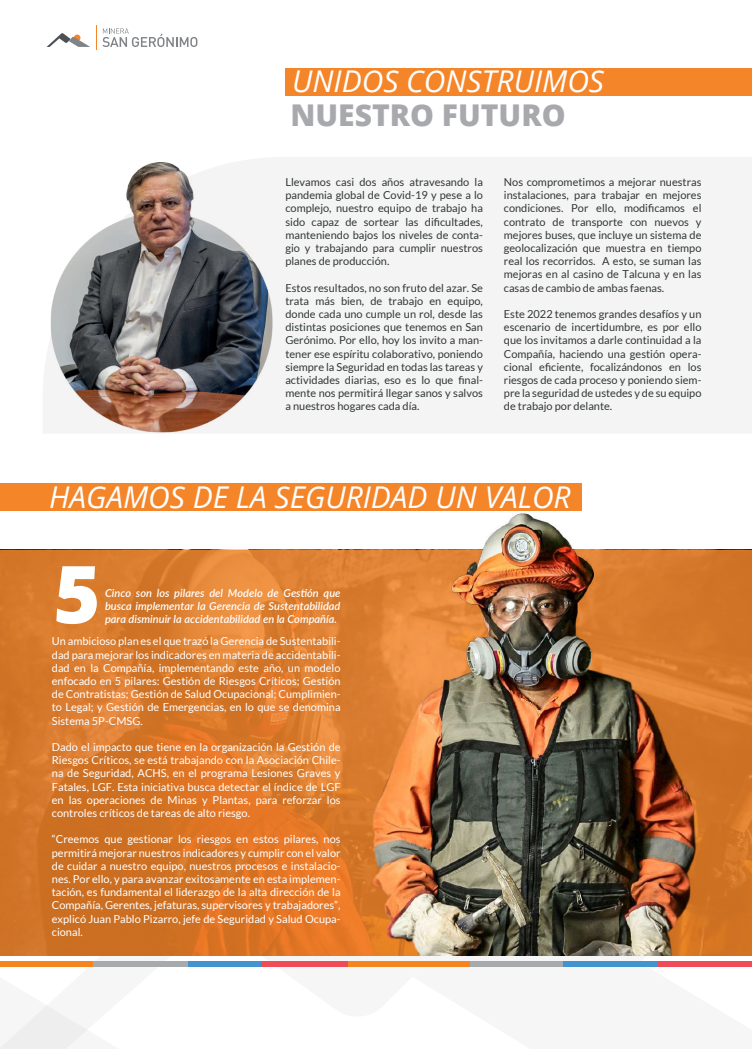
<style>
.page{position:relative;width:752px;height:1049px;background:#fff}
.page>*{position:absolute;margin:0;border:0;box-sizing:border-box;transform-origin:0 0}
.t1{font:italic 30px "Open Sans";color:#fff}
.t2{font:800 30px "Open Sans";color:#a8a9ad}
.t3{font:11px/13.2px "Lato";color:#323738;text-align:justify}
.t4{font:11px/13.2px "Lato";color:#fff;text-align:justify}
.t5{font:italic 600 11px/13.2px "Lato";color:#fff;text-align:justify}
</style>
<div class="page">
<svg style="left:0;top:955px;width:412px;height:94px"></svg>
<svg style="left:412px;top:955px;width:339px;height:1px"></svg>
<svg style="left:0;top:549px;width:751px;height:406px;background:#d8782a"></svg>
<div style="left:364px;top:157px;width:387px;height:276px;background:#f4f4f4"></div>
<img style="left:0;top:39px;width:364px;height:445px">
<div style="left:285px;top:68px;width:466px;height:27px;background:#f58529"></div>
<div style="left:0;top:484px;width:581px;height:27px;background:#f58529"></div>
<svg style="left:56px;top:566px;width:41px;height:58px"></svg>
<div style="left:0;top:961px;width:94px;height:6px;background:#f58520"></div>
<div style="left:94px;top:961px;width:94px;height:6px;background:#a8a9ad"></div>
<div style="left:188px;top:961px;width:94px;height:6px;background:#4194d0"></div>
<div style="left:261px;top:961px;width:87px;height:6px;background:#ef4b58"></div>
<div style="left:348px;top:961px;width:121px;height:6px;background:#f58520"></div>
<div style="left:469px;top:961px;width:94px;height:6px;background:#a8a9ad"></div>
<div style="left:563px;top:961px;width:94px;height:6px;background:#4194d0"></div>
<div style="left:657px;top:961px;width:94px;height:6px;background:#ef4b58"></div>
<svg style="left:96px;top:25px;width:101px;height:25px"></svg>
<svg style="left:47px;top:33px;width:43px;height:14px"></svg>
<img style="left:348px;top:497px;width:385px;height:458px">
<h1 class="t1" style="left:292px;top:61px;width:313px">UNIDOS CONSTRUIMOS</h1>
<h1 class="t2" style="left:290px;top:92px;width:276px">NUESTRO FUTURO</h1>
<p class="t3" style="left:285px;top:175px;width:199px">Llevamos casi dos años atravesando la pandemia global de Covid-19 y pese a lo complejo, nuestro equipo de trabajo ha sido capaz de sortear las dificultades, manteniendo bajos los niveles de conta&shy;gio y trabajando para cumplir nuestros planes de producción.</p>
<p class="t3" style="left:285px;top:281px;width:199px">Estos resultados, no son fruto del azar. Se trata más bien, de trabajo en equipo, donde cada uno cumple un rol, desde las distintas posiciones que tenemos en San Gerónimo. Por ello, hoy los invito a man&shy;tener ese espíritu colaborativo, poniendo siempre la Seguridad en todas las tareas y actividades diarias, eso es lo que final&shy;mente nos permitirá llegar sanos y salvos a nuestros hogares cada día.</p>
<p class="t3" style="left:503px;top:175px;width:199px">Nos comprometimos a mejorar nuestras instalaciones, para trabajar en mejores condiciones. Por ello, modificamos el contrato de transporte con nuevos y mejores buses, que incluye un sistema de geolocalización que muestra en tiempo real los recorridos. A esto, se suman las mejoras en al casino de Talcuna y en las casas de cambio de ambas faenas.</p>
<p class="t3" style="left:503px;top:307px;width:199px">Este 2022 tenemos grandes desafíos y un escenario de incertidumbre, es por ello que los invitamos a darle continuidad a la Compañía, haciendo una gestión opera&shy;cional eficiente, focalizándonos en los riesgos de cada proceso y poniendo siem&shy;pre la seguridad de ustedes y de su equipo de trabajo por delante.</p>
<h1 class="t1" style="left:49px;top:477px;width:523px">HAGAMOS DE LA SEGURIDAD UN VALOR</h1>
<p class="t5" style="left:105px;top:586px;width:237px">Cinco son los pilares del Modelo de Gestión que busca implementar la Gerencia de Sustentabilidad para disminuir la accidentabilidad en la Compañía.</p>
<p class="t4" style="left:52px;top:635px;width:290px">Un ambicioso plan es el que trazó la Gerencia de Sustentabili&shy;dad para mejorar los indicadores en materia de accidentabili&shy;dad en la Compañía, implementando este año, un modelo enfocado en 5 pilares: Gestión de Riesgos Críticos; Gestión de Contratistas; Gestión de Salud Ocupacional; Cumplimien&shy;to Legal; y Gestión de Emergencias, en lo que se denomina Sistema 5P-CMSG.</p>
<p class="t4" style="left:52px;top:740px;width:290px">Dado el impacto que tiene en la organización la Gestión de Riesgos Críticos, se está trabajando con la Asociación Chile&shy;na de Seguridad, ACHS, en el programa Lesiones Graves y Fatales, LGF. Esta iniciativa busca detectar el índice de LGF en las operaciones de Minas y Plantas, para reforzar los controles críticos de tareas de alto riesgo.</p>
<p class="t4" style="left:52px;top:833px;width:290px">“Creemos que gestionar los riesgos en estos pilares, nos permitirá mejorar nuestros indicadores y cumplir con el valor de cuidar a nuestro equipo, nuestros procesos e instalacio&shy;nes. Por ello, y para avanzar exitosamente en esta implemen&shy;tación, es fundamental el liderazgo de la alta dirección de la Compañía, Gerentes, jefaturas, supervisores y trabajadores”, explicó Juan Pablo Pizarro, jefe de Seguridad y Salud Ocupa&shy;cional.</p>
</div>
